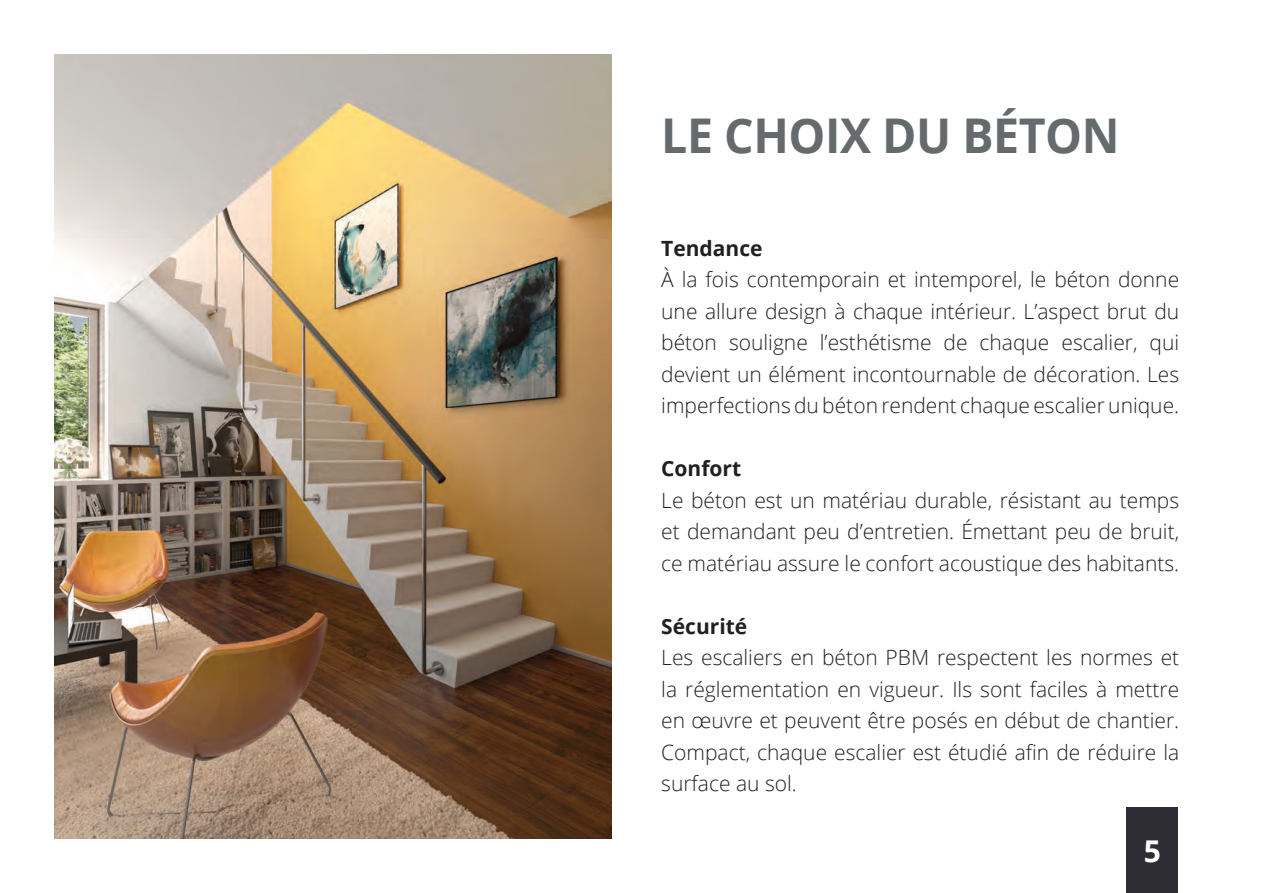
<style>
.page{position:relative;width:1263px;height:893px;background:#fff}
.page>*{position:absolute;margin:0;border:0;box-sizing:border-box;transform-origin:0 0}
.t1{font:700 47.85px "Open Sans";letter-spacing:-.01em;color:#656a6d}
.t2{font:700 30px "Open Sans";color:#fff}
.t3{font:300 21px/31.5px "Open Sans";color:#231f20;text-align:justify}
.t4{font:700 21px "Open Sans";color:#231f20}
</style>
<div class="page">
<img style="left:54px;top:54px;width:557px;height:785px">
<div style="left:1127px;top:808px;width:51px;height:85px;background:#2e2c34"></div>
<p class="t1" style="left:661px;top:101px;width:460px">LE CHOIX DU BÉTON</p>
<p class="t4" style="left:661px;top:233px;width:103px">Tendance</p>
<p class="t3" style="left:661px;top:263px;width:519px">À la fois contemporain et intemporel, le béton donne une allure design à chaque intérieur. L’aspect brut du béton souligne l’esthétisme de chaque escalier, qui devient un élément incontournable de décoration. Les imperfections du béton rendent chaque escalier unique.</p>
<p class="t4" style="left:661px;top:454px;width:81px">Confort</p>
<p class="t3" style="left:661px;top:484px;width:519px">Le béton est un matériau durable, résistant au temps et demandant peu d’entretien. Émettant peu de bruit, ce matériau assure le confort acoustique des habitants.</p>
<p class="t4" style="left:661px;top:611px;width:88px">Sécurité</p>
<p class="t3" style="left:661px;top:641px;width:519px">Les escaliers en béton PBM respectent les normes et la réglementation en vigueur. Ils sont faciles à mettre en œuvre et peuvent être posés en début de chantier.<br>Compact, chaque escalier est étudié afin de réduire la surface au sol.</p>
<p class="t2" style="left:1144px;top:830px;width:19px">5</p>
</div>
